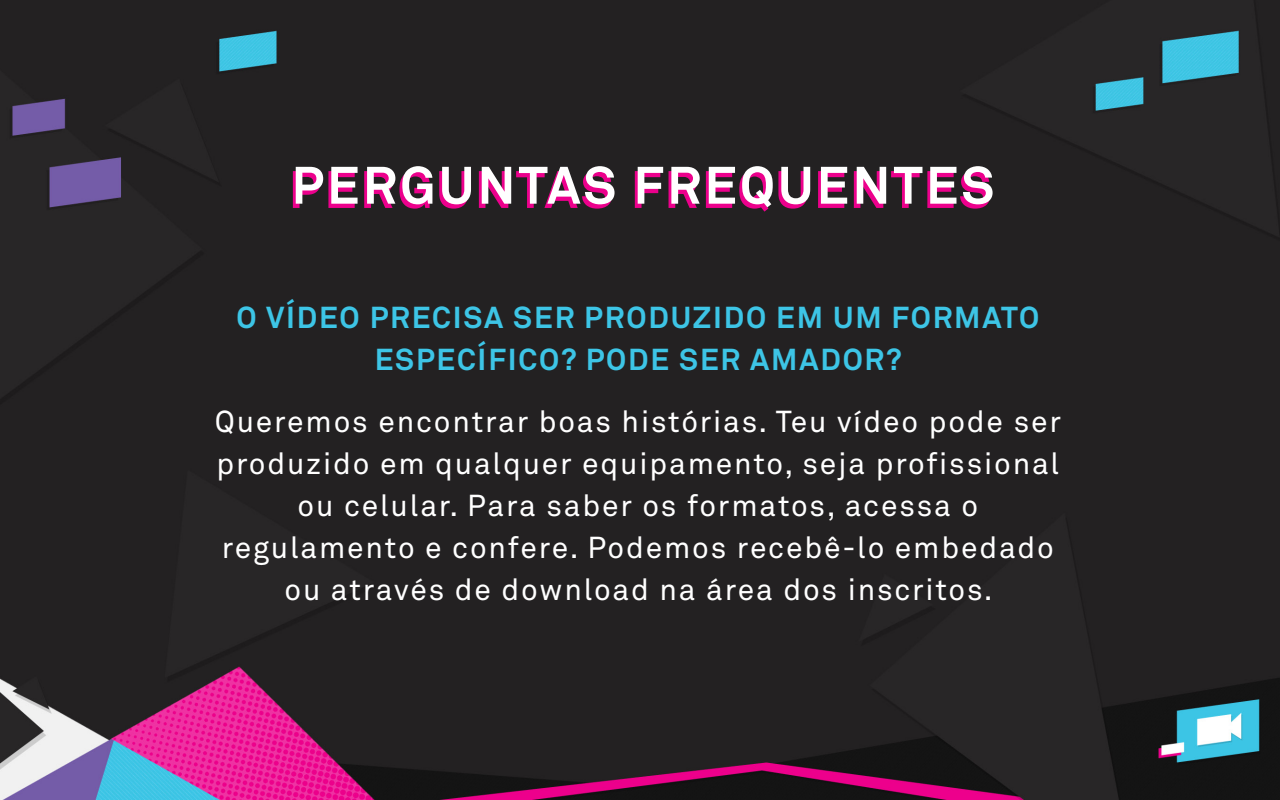
<style>
.page{position:relative;width:1280px;height:800px;background:#232122}
.page>*{position:absolute;margin:0;border:0;box-sizing:border-box;transform-origin:0 0}
.t1{font:700 52px "Akkurat Pro";letter-spacing:.06em;color:#fff}
.t2{font:30px/42px "Akkurat Pro";letter-spacing:.06em;color:#fff;text-align:center}
.t3{font:700 30px/42px "Akkurat Pro";letter-spacing:.06em;color:#3dc5e6;text-align:center}
</style>
<div class="page">
<h1 class="t1" style="left:291px;top:153px;width:704px">PERGUNTAS FREQUENTES</h1>
<p class="t3" style="left:236px;top:297px;width:804px">O VÍDEO PRECISA SER PRODUZIDO EM UM FORMATO<br>ESPECÍFICO? PODE SER AMADOR?</p>
<p class="t2" style="left:215px;top:402px;width:848px">Queremos encontrar boas histórias. Teu vídeo pode ser produzido em qualquer equipamento, seja profissional ou celular. Para saber os formatos, acessa o regulamento e confere. Podemos recebê-lo embedado ou através de download na área dos inscritos.</p>
</div>
